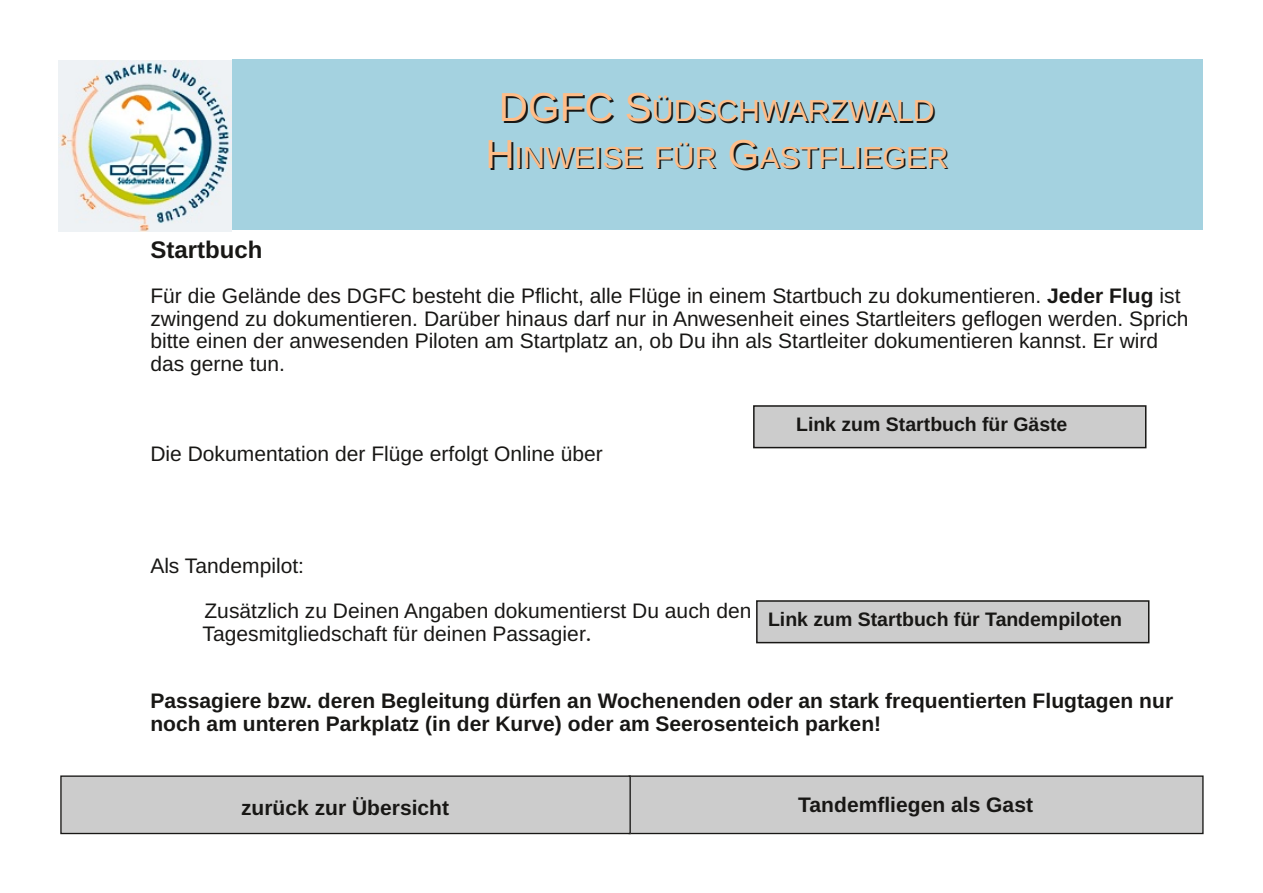
<style>
.page{position:relative;width:1263px;height:893px;background:#fff}
.page>*{position:absolute;margin:0;border:0;box-sizing:border-box;transform-origin:0 0}
.t1{font:30.3px/46.5px "Arimo";color:#181715;text-align:center}
.t2{font:700 24px "Arimo";color:#181715}
.t3{font:21px/22.5px "Arimo";color:#181715}
.t4{font:700 21px/22.5px "Arimo";color:#181715}
.t5{font:700 19.5px "Arimo";color:#181715}
.s1{font-size:40.5px}
.s2{color:#ffbd88}
.s3{font-weight:700}
.s4{font-family:"Abyssinica SIL";font-size:18px}
</style>
<div class="page">
<img style="left:58px;top:60px;width:173px;height:171px">
<div style="left:232px;top:59px;width:970px;height:170px;background:#a4d2e0"></div>
<div style="left:629px;top:776px;width:574px;height:57px;background:#ccc"></div>
<div style="left:628px;top:775px;width:575px;height:59px;border:1px solid #181715"></div>
<div style="left:61px;top:776px;width:569px;height:57px;background:#ccc"></div>
<div style="left:60px;top:775px;width:571px;height:59px;border:1px solid #181715"></div>
<div style="left:754px;top:406px;width:392px;height:42px;background:#ccc"></div>
<div style="left:753px;top:405px;width:393px;height:43px;border:2px solid #181715"></div>
<div style="left:757px;top:601px;width:392px;height:42px;background:#ccc"></div>
<div style="left:756px;top:600px;width:393px;height:43px;border:2px solid #181715"></div>
<h1 class="t1" style="left:487px;top:89px;width:464px"><span class="s1">DGFC S</span>ÜDSCHWARZWALD<br><span class="s1">H</span><span class="s2">I</span>NWE<span class="s2">I</span>SE FÜR <span class="s1">G</span>ASTFL<span class="s2">I</span>EGER</h1>
<p class="t2" style="left:150px;top:237px;width:113px">Startbuch</p>
<p class="t3" style="left:150px;top:285px;width:1040px">Für die Gelände des DGFC besteht die Pflicht, alle Flüge in einem Startbuch zu dokumentieren. <span class="s3">Jeder Flug</span> ist zwingend zu dokumentieren. Darüber hinaus darf nur in Anwesenheit eines Startleiters geflogen werden. Sprich bitte einen der anwesenden Piloten am Startplatz an, ob Du ihn als Startleiter dokumentieren kannst. Er wird das gerne tun.</p>
<p class="t3" style="left:150px;top:442px;width:454px">Die Dokumentation der Flüge erfolgt Online über</p>
<p class="t5" style="left:796px;top:414px;width:273px">Link zum Startbuch für Gäste</p>
<p class="t3" style="left:204px;top:544px;width:918px;line-height:45px;text-indent:-54px">Als Tandempilot:<br>Zusätzlich zu Deinen Angaben dokumentierst Du auch den Namen und die Nummer der jeweiligen</p>
<p class="t3" style="left:203px;top:622px;width:391px">Tagesmitgliedschaft für deinen Passagier<span class="s4">.</span></p>
<p class="t5" style="left:768px;top:609px;width:355px">Link zum Startbuch für Tandempiloten</p>
<p class="t4" style="left:150px;top:690px;width:1024px">Passagiere bzw. deren Begleitung dürfen an Wochenenden oder an stark frequentierten Flugtagen nur noch am unteren Parkplatz (in der Kurve) oder am Seerosenteich parken!</p>
<p class="t4" style="left:241px;top:796px;width:209px">zurück zur Übersicht</p>
<p class="t4" style="left:798px;top:793px;width:236px">Tandemfliegen als Gast</p>
</div>
